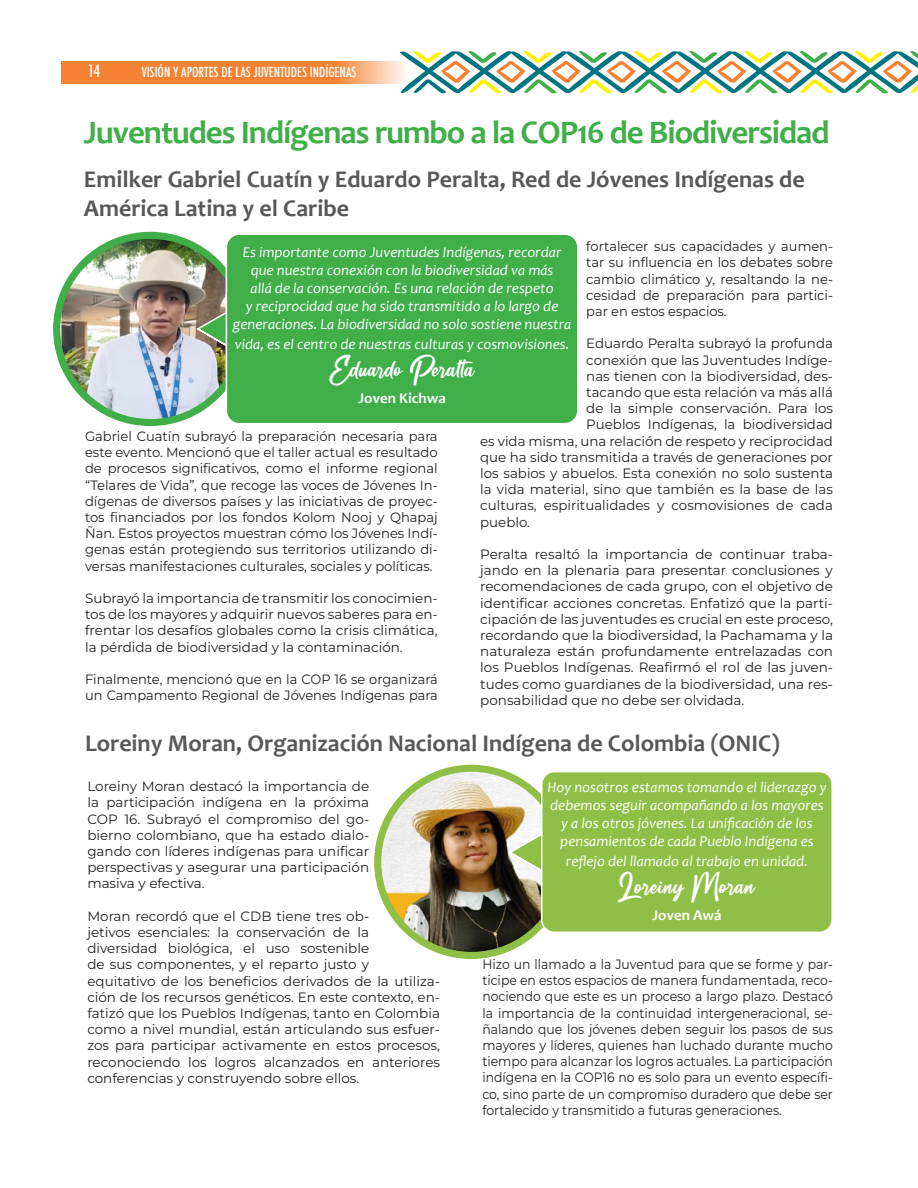
<style>
.page{position:relative;width:918px;height:1188px;background:#fff}
.page>*{position:absolute;margin:0;border:0;box-sizing:border-box;transform-origin:0 0}
.t1{font:700 33px "Candara";letter-spacing:-.03em;color:#40ae49}
.presentacion{font:30px "Cotton Candies";color:#fff}
.t2{font:700 24px/28.8px "Candara";color:#57585a}
.t3{font:500 condensed 16.5px "Futura";color:#fff}
.presentacion-2{font:italic 15px/18px "Candara";color:#fff;text-align:center}
.presentacion-3{font:700 15px "Candara";color:#fff}
.t4{font:13.5px/16.2px "Montserrat";color:#231f20;text-align:justify}
.t5{font:13.5px/16.2px "Montserrat";color:#231f20;text-align:justify;scale:.92 1}
.t6{font:13.5px/16.2px "Montserrat";color:#231f20;scale:.96 1}
.t7{font:500 condensed 13.5px "Futura";color:#fff}
</style>
<div class="page">
<svg style="left:399px;top:51px;width:519px;height:43px"></svg>
<svg style="left:62px;top:61px;width:410px;height:22px;background:#eb9759"></svg>
<img style="left:57px;top:235px;width:187px;height:188px;border-radius:94px">
<div style="left:53px;top:232px;width:194px;height:194px;border:7px solid #40ae49;border-radius:50%"></div>
<svg style="left:195px;top:296px;width:31px;height:66px;background:#929d7d"></svg>
<div style="left:226px;top:234px;width:352px;height:190px;background:#40ae49;border-radius:13px"></div>
<div style="left:226px;top:233px;width:353px;height:191px;border:2px solid #fff;border-radius:13px"></div>
<img style="left:378px;top:768px;width:187px;height:187px;border-radius:94px">
<div style="left:374px;top:765px;width:194px;height:194px;border:7px solid #8fbf47;border-radius:50%"></div>
<svg style="left:507px;top:819px;width:34px;height:67px"></svg>
<div style="left:542px;top:772px;width:290px;height:160px;background:#8fbf47;border-radius:13px"></div>
<div style="left:541px;top:771px;width:292px;height:162px;border:2px solid #fff;border-radius:13px"></div>
<p class="t3" style="left:88px;top:61px;width:14px">14</p>
<p class="t7" style="left:142px;top:64px;width:216px">VISIÓN Y APORTES DE LAS JUVENTUDES INDÍGENAS</p>
<p class="t1" style="left:84px;top:113px;width:747px">Juventudes Indígenas rumbo a la COP16 de Biodiversidad</p>
<p class="t2" style="left:84px;top:165px;width:722px">Emilker Gabriel Cuatín y Eduardo Peralta, Red de Jóvenes Indígenas de<br>América Latina y el Caribe</p>
<p class="t6" style="left:586px;top:238px;width:258px;text-align:justify">fortalecer sus capacidades y aumen&shy;tar su influencia en los debates sobre cambio climático y, resaltando la ne&shy;cesidad de preparación para partici&shy;par en estos espacios.</p>
<p class="t4" style="left:586px;top:335px;width:248px">Eduardo Peralta subrayó la profunda</p>
<p class="t4" style="left:586px;top:351px;width:248px">conexión que las Juventudes Indíge-</p>
<p class="t4" style="left:586px;top:367px;width:248px">nas tienen con la biodiversidad, des-</p>
<p class="t4" style="left:586px;top:384px;width:248px">tacando que esta relación va más allá</p>
<p class="t4" style="left:586px;top:400px;width:248px">de la simple conservación. Para los</p>
<p class="t4" style="left:586px;top:416px;width:248px">Pueblos Indígenas, la biodiversidad</p>
<p class="t4" style="left:480px;top:432px;width:354px">es vida misma, una relación de respeto y reciprocidad</p>
<p class="t4" style="left:480px;top:448px;width:354px">que ha sido transmitida a través de generaciones por</p>
<p class="t4" style="left:480px;top:465px;width:354px">los sabios y abuelos. Esta conexión no solo sustenta</p>
<p class="t4" style="left:480px;top:481px;width:354px">la vida material, sino que también es la base de las</p>
<p class="t4" style="left:480px;top:497px;width:354px">culturas, espiritualidades y cosmovisiones de cada</p>
<p class="t4" style="left:480px;top:513px;width:51px">pueblo.</p>
<p class="t4" style="left:480px;top:546px;width:354px">Peralta resaltó la importancia de continuar traba&shy;jando en la plenaria para presentar conclusiones y recomendaciones de cada grupo, con el objetivo de identificar acciones concretas. Enfatizó que la parti&shy;cipación de las juventudes es crucial en este proceso, recordando que la biodiversidad, la Pachamama y la naturaleza están profundamente entrelazadas con los Pueblos Indígenas. Reafirmó el rol de las juven&shy;tudes como guardianes de la biodiversidad, una res&shy;ponsabilidad que no debe ser olvidada.</p>
<p class="presentacion-2" style="left:233px;top:243px;width:340px">Es importante como Juventudes Indígenas, recordar que nuestra conexión con la biodiversidad va más<br>allá de la conservación. Es una relación de respeto<br>y reciprocidad que ha sido transmitido a lo largo de generaciones. La biodiversidad no solo sostiene nuestra</p>
<p class="presentacion-2" style="left:235px;top:335px;width:336px">vida, es el centro de nuestras culturas y cosmovisiones.</p>
<p class="presentacion" style="left:330px;top:349px;width:147px">Eduardo Peralta</p>
<p class="presentacion-3" style="left:358px;top:389px;width:89px">Joven Kichwa</p>
<p class="t4" style="left:85px;top:428px;width:354px">Gabriel Cuatín subrayó la preparación necesaria para este evento. Mencionó que el taller actual es resultado de procesos significativos, como el informe regional “Telares de Vida”, que recoge las voces de Jóvenes In&shy;dígenas de diversos países y las iniciativas de proyec&shy;tos financiados por los fondos Kolom Nooj y Qhapaj Ñan. Estos proyectos muestran cómo los Jóvenes Indí&shy;genas están protegiendo sus territorios utilizando di&shy;versas manifestaciones culturales, sociales y políticas.</p>
<p class="t4" style="left:85px;top:590px;width:354px">Subrayó la importancia de transmitir los conocimien&shy;tos de los mayores y adquirir nuevos saberes para en&shy;frentar los desafíos globales como la crisis climática, la pérdida de biodiversidad y la contaminación.</p>
<p class="t6" style="left:85px;top:671px;width:369px">Finalmente, mencionó que en la COP 16 se organizará un Campamento Regional de Jóvenes Indígenas para</p>
<p class="t2" style="left:85px;top:729px;width:696px">Loreiny Moran, Organización Nacional Indígena de Colombia (ONIC)</p>
<p class="t4" style="left:87px;top:778px;width:283px">Loreiny Moran destacó la importancia de la participación indígena en la próxima COP 16. Subrayó el compromiso del go&shy;bierno colombiano, que ha estado dialo&shy;gando con líderes indígenas para unificar perspectivas y asegurar una participación masiva y efectiva.</p>
<p class="t4" style="left:87px;top:907px;width:354px;text-align:left">Moran recordó que el CDB tiene tres ob-<br>jetivos esenciales: la conservación de la diversidad biológica, el uso sostenible<br>de sus componentes, y el reparto justo y equitativo de los beneficios derivados de la utiliza&shy;ción de los recursos genéticos. En este contexto, en&shy;fatizó que los Pueblos Indígenas, tanto en Colombia como a nivel mundial, están articulando sus esfuer&shy;zos para participar activamente en estos procesos, reconociendo los logros alcanzados en anteriores conferencias y construyendo sobre ellos.</p>
<p class="presentacion-2" style="left:548px;top:779px;width:280px">Hoy nosotros estamos tomando el liderazgo y debemos seguir acompañando a los mayores y a los otros jóvenes. La unificación de los pensamientos de cada Pueblo Indígena es</p>
<p class="presentacion-2" style="left:566px;top:852px;width:244px">reflejo del llamado al trabajo en unidad.</p>
<p class="presentacion" style="left:619px;top:866px;width:138px">Loreiny Moran</p>
<p class="presentacion-3" style="left:652px;top:906px;width:71px">Joven Awá</p>
<p class="t5" style="left:482px;top:956px;width:383px">Hizo un llamado a la Juventud para que se forme y par&shy;ticipe en estos espacios de manera fundamentada, reco&shy;nociendo que este es un proceso a largo plazo. Destacó la importancia de la continuidad intergeneracional, se&shy;ñalando que los jóvenes deben seguir los pasos de sus mayores y líderes, quienes han luchado durante mucho tiempo para alcanzar los logros actuales. La participación indígena en la COP16 no es solo para un evento específi&shy;co, sino parte de un compromiso duradero que debe ser fortalecido y transmitido a futuras generaciones.</p>
</div>
